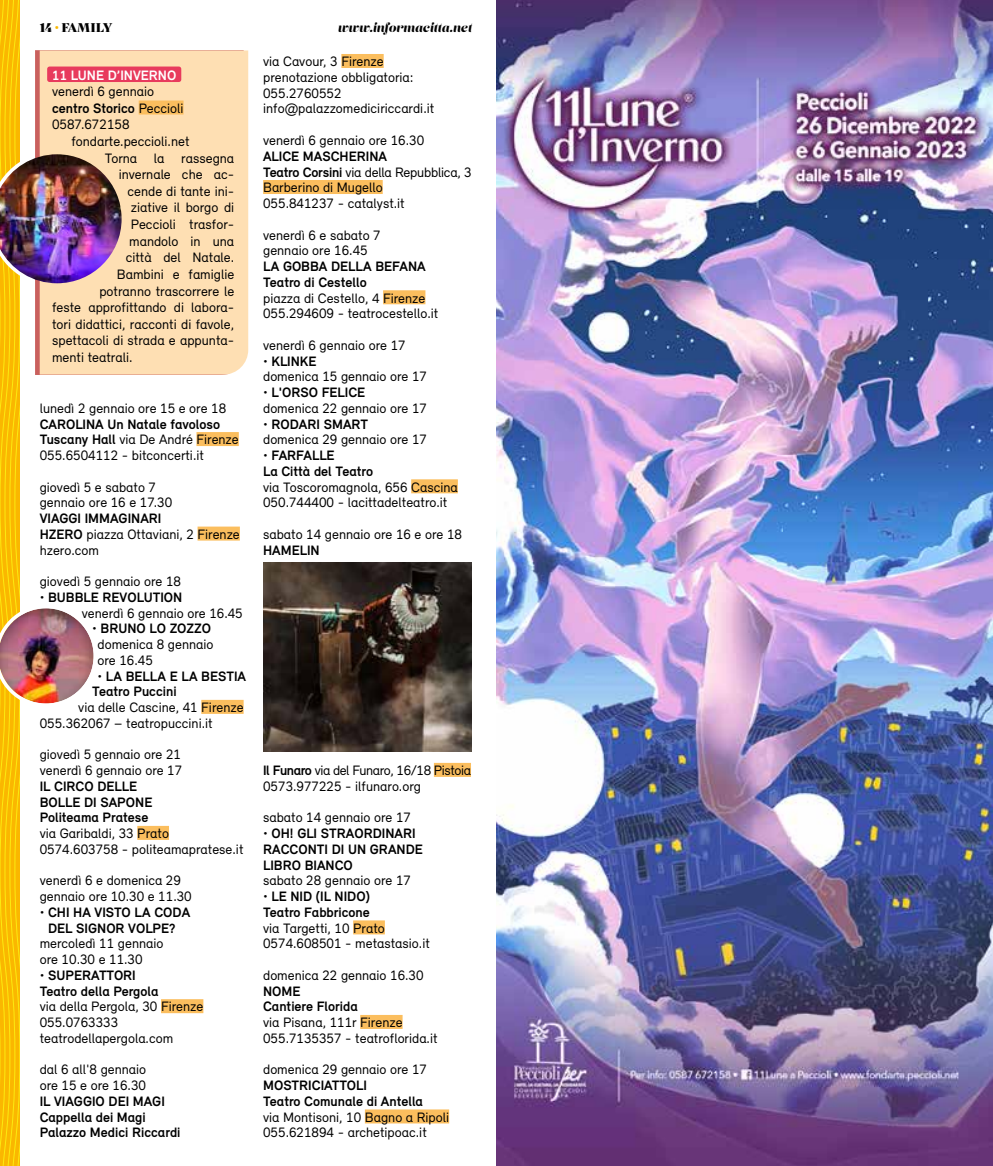
<style>
.page{position:relative;width:993px;height:1166px;background:#fff}
.page>*{position:absolute;margin:0;border:0;box-sizing:border-box;transform-origin:0 0}
.t1{font:14px/15.8px "Relevant";color:#000}
.t2{font:700 14px/15.8px "Relevant";color:#000}
.t3{font:14px/15.8px "Relevant";letter-spacing:-.02em;color:#000}
.t4{font:700 14px "Relevant";color:#fff}
.t5{font:12.25px "Lust Script";letter-spacing:.03em;color:#000}
.t6{font:12.25px "Bely Display";letter-spacing:-.01em;color:#000}
.s1{color:#fab700}
.s2{font-weight:700}
</style>
<div class="page">
<div style="left:196px;top:432px;width:43px;height:14px;background:#fbbe5e"></div>
<div style="left:197px;top:526px;width:43px;height:14px;background:#fbbe5e"></div>
<div style="left:201px;top:700px;width:42px;height:14px;background:#fbbe5e"></div>
<div style="left:137px;top:826px;width:32px;height:14px;background:#fbbe5e"></div>
<div style="left:161px;top:999px;width:42px;height:14px;background:#fbbe5e"></div>
<div style="left:341px;top:54px;width:42px;height:14px;background:#fbbe5e"></div>
<div style="left:263px;top:180px;width:119px;height:14px;background:#fbbe5e"></div>
<div style="left:383px;top:290px;width:42px;height:14px;background:#fbbe5e"></div>
<div style="left:411px;top:479px;width:46px;height:14px;background:#fbbe5e"></div>
<div style="left:434px;top:763px;width:37px;height:14px;background:#fbbe5e"></div>
<div style="left:353px;top:920px;width:32px;height:14px;background:#fbbe5e"></div>
<div style="left:360px;top:1015px;width:42px;height:14px;background:#fbbe5e"></div>
<div style="left:365px;top:1109px;width:84px;height:14px;background:#fbbe5e"></div>
<div style="left:125px;top:50px;width:123px;height:325px;background:#fedfb3"></div>
<div style="left:47px;top:67px;width:134px;height:15px;background:#e83a5d;border-radius:2px"></div>
<div style="left:139px;top:101px;width:44px;height:14px;background:#fbbe5e"></div>
<img style="left:496px;top:0;width:496px;height:1166px">
<img style="left:263px;top:563px;width:208px;height:188px">
<svg style="left:0;top:0;width:125px;height:1166px"></svg>
<p class="t6" style="left:40px;top:18px;width:74px">14 <span class="s1">•</span> FAMILY</p>
<p class="t5" style="left:338px;top:19px;width:135px">www.informacitta.net</p>
<p class="t4" style="left:52px;top:66px;width:126px">11 LUNE D’INVERNO</p>
<p class="t1" style="left:52px;top:83px;width:133px;line-height:16.6px">venerdì 6 gennaio <span class="s2">centro Storico</span> Peccioli<br>0587.672158</p>
<p class="t1" style="left:71px;top:133px;width:120px">fondarte.peccioli.net</p>
<p class="t1" style="left:105px;top:150px;width:131px">Torna la rassegna</p>
<p class="t1" style="left:119px;top:166px;width:117px">invernale che ac-</p>
<p class="t1" style="left:127px;top:183px;width:108px">cende di tante ini-</p>
<p class="t1" style="left:131px;top:200px;width:105px">ziative il borgo di</p>
<p class="t1" style="left:131px;top:216px;width:105px">Peccioli trasfor-</p>
<p class="t1" style="left:129px;top:233px;width:106px">mandolo in una</p>
<p class="t1" style="left:126px;top:249px;width:110px">città del Natale.</p>
<p class="t1" style="left:117px;top:266px;width:119px">Bambini e famiglie</p>
<p class="t1" style="left:99px;top:283px;width:136px">potranno trascorrere le</p>
<p class="t1" style="left:52px;top:299px;width:184px">feste approfittando di labora-</p>
<p class="t1" style="left:52px;top:316px;width:183px">tori didattici, racconti di favole,</p>
<p class="t1" style="left:52px;top:333px;width:184px">spettacoli di strada e appunta-</p>
<p class="t1" style="left:52px;top:349px;width:82px">menti teatrali.</p>
<p class="t1" style="left:40px;top:400px;width:188px">lunedì 2 gennaio ore 15 e ore 18</p>
<p class="t1" style="left:40px;top:416px;width:200px"><span class="s2">CAROLINA Un Natale favoloso<br>Tuscany Hall</span> via De André Firenze<br>055.6504112 - bitconcerti.it</p>
<p class="t1" style="left:40px;top:479px;width:134px">giovedì 5 e sabato 7 gennaio ore 16 e 17.30</p>
<p class="t1" style="left:40px;top:510px;width:201px"><span class="s2">VIAGGI IMMAGINARI<br>HZERO</span> piazza Ottaviani, 2 Firenze hzero.com</p>
<p class="t1" style="left:40px;top:573px;width:143px">giovedì 5 gennaio ore 18</p>
<p class="t2" style="left:40px;top:589px;width:144px">• BUBBLE REVOLUTION</p>
<p class="t1" style="left:82px;top:605px;width:162px">venerdì 6 gennaio ore 16.45</p>
<p class="t2" style="left:92px;top:620px;width:120px">• BRUNO LO ZOZZO</p>
<p class="t1" style="left:97px;top:636px;width:117px">domenica 8 gennaio ore 16.45</p>
<p class="t2" style="left:92px;top:668px;width:155px;text-indent:5px">• LA BELLA E LA BESTIA<br>Teatro Puccini</p>
<p class="t1" style="left:40px;top:699px;width:205px;text-indent:38px">via delle Cascine, 41 Firenze<br>055.362067 – teatropuccini.it</p>
<p class="t1" style="left:40px;top:746px;width:144px">giovedì 5 gennaio ore 21 venerdì 6 gennaio ore 17</p>
<p class="t2" style="left:40px;top:778px;width:114px">IL CIRCO DELLE<br>BOLLE DI SAPONE<br>Politeama Pratese</p>
<p class="t1" style="left:40px;top:825px;width:205px">via Garibaldi, 33 Prato<br>0574.603758 - politeamapratese.it</p>
<p class="t1" style="left:40px;top:872px;width:153px">venerdì 6 e domenica 29 gennaio ore 10.30 e 11.30</p>
<p class="t2" style="left:40px;top:904px;width:152px;text-align:center">• CHI HA VISTO LA CODA<br>DEL SIGNOR VOLPE?</p>
<p class="t1" style="left:40px;top:935px;width:125px">mercoledì 11 gennaio ore 10.30 e 11.30</p>
<p class="t2" style="left:40px;top:967px;width:120px">• SUPERATTORI<br>Teatro della Pergola</p>
<p class="t1" style="left:40px;top:998px;width:165px">via della Pergola, 30 Firenze<br>055.0763333 teatrodellapergola.com</p>
<p class="t1" style="left:40px;top:1061px;width:108px">dal 6 all'8 gennaio ore 15 e ore 16.30</p>
<p class="t2" style="left:40px;top:1093px;width:142px">IL VIAGGIO DEI MAGI<br>Cappella dei Magi<br>Palazzo Medici Riccardi</p>
<p class="t1" style="left:263px;top:53px;width:172px">via Cavour, 3 Firenze prenotazione obbligatoria:<br>055.2760552 info@palazzomediciriccardi.it</p>
<p class="t1" style="left:263px;top:132px;width:162px">venerdì 6 gennaio ore 16.30</p>
<p class="t1" style="left:263px;top:148px;width:210px"><span class="s2">ALICE MASCHERINA<br>Teatro Corsini</span> via della Repubblica, 3<br>Barberino di Mugello<br>055.841237 - catalyst.it</p>
<p class="t1" style="left:263px;top:227px;width:119px">venerdì 6 e sabato 7 gennaio ore 16.45</p>
<p class="t2" style="left:263px;top:258px;width:164px">LA GOBBA DELLA BEFANA<br>Teatro di Cestello</p>
<p class="t1" style="left:263px;top:290px;width:177px">piazza di Cestello, 4 Firenze<br>055.294609 - teatrocestello.it</p>
<p class="t1" style="left:263px;top:337px;width:144px">venerdì 6 gennaio ore 17</p>
<p class="t2" style="left:263px;top:353px;width:55px">• KLINKE</p>
<p class="t1" style="left:263px;top:368px;width:165px">domenica 15 gennaio ore 17</p>
<p class="t2" style="left:263px;top:384px;width:104px">• L'ORSO FELICE</p>
<p class="t1" style="left:263px;top:400px;width:165px">domenica 22 gennaio ore 17</p>
<p class="t2" style="left:263px;top:416px;width:106px">• RODARI SMART</p>
<p class="t1" style="left:263px;top:431px;width:165px">domenica 29 gennaio ore 17</p>
<p class="t2" style="left:263px;top:447px;width:111px">• FARFALLE<br>La Città del Teatro</p>
<p class="t1" style="left:263px;top:479px;width:196px">via Toscoromagnola, 656 Cascina<br>050.744400 - lacittadelteatro.it</p>
<p class="t1" style="left:263px;top:526px;width:200px">sabato 14 gennaio ore 16 e ore 18</p>
<p class="t2" style="left:263px;top:542px;width:58px">HAMELIN</p>
<p class="t3" style="left:263px;top:762px;width:209px"><span class="s2">Il Funaro</span> via del Funaro, 16/18 Pistoia<br>0573.977225 - ilfunaro.org</p>
<p class="t1" style="left:263px;top:809px;width:149px">sabato 14 gennaio ore 17</p>
<p class="t2" style="left:263px;top:825px;width:161px">• OH! GLI STRAORDINARI<br>RACCONTI DI UN GRANDE<br>LIBRO BIANCO</p>
<p class="t1" style="left:263px;top:872px;width:149px">sabato 28 gennaio ore 17</p>
<p class="t2" style="left:263px;top:888px;width:108px">• LE NID (IL NIDO)<br>Teatro Fabbricone</p>
<p class="t1" style="left:263px;top:920px;width:168px">via Targetti, 10 Prato<br>0574.608501 - metastasio.it</p>
<p class="t1" style="left:263px;top:967px;width:162px">domenica 22 gennaio 16.30</p>
<p class="t2" style="left:263px;top:983px;width:96px">NOME<br>Cantiere Florida</p>
<p class="t1" style="left:263px;top:1014px;width:176px">via Pisana, 111r Firenze<br>055.7135357 - teatroflorida.it</p>
<p class="t1" style="left:263px;top:1061px;width:165px">domenica 29 gennaio ore 17</p>
<p class="t2" style="left:263px;top:1077px;width:161px">MOSTRICIATTOLI<br>Teatro Comunale di Antella</p>
<p class="t1" style="left:263px;top:1109px;width:187px">via Montisoni, 10 Bagno a Ripoli<br>055.621894 - archetipoac.it</p>
</div>
